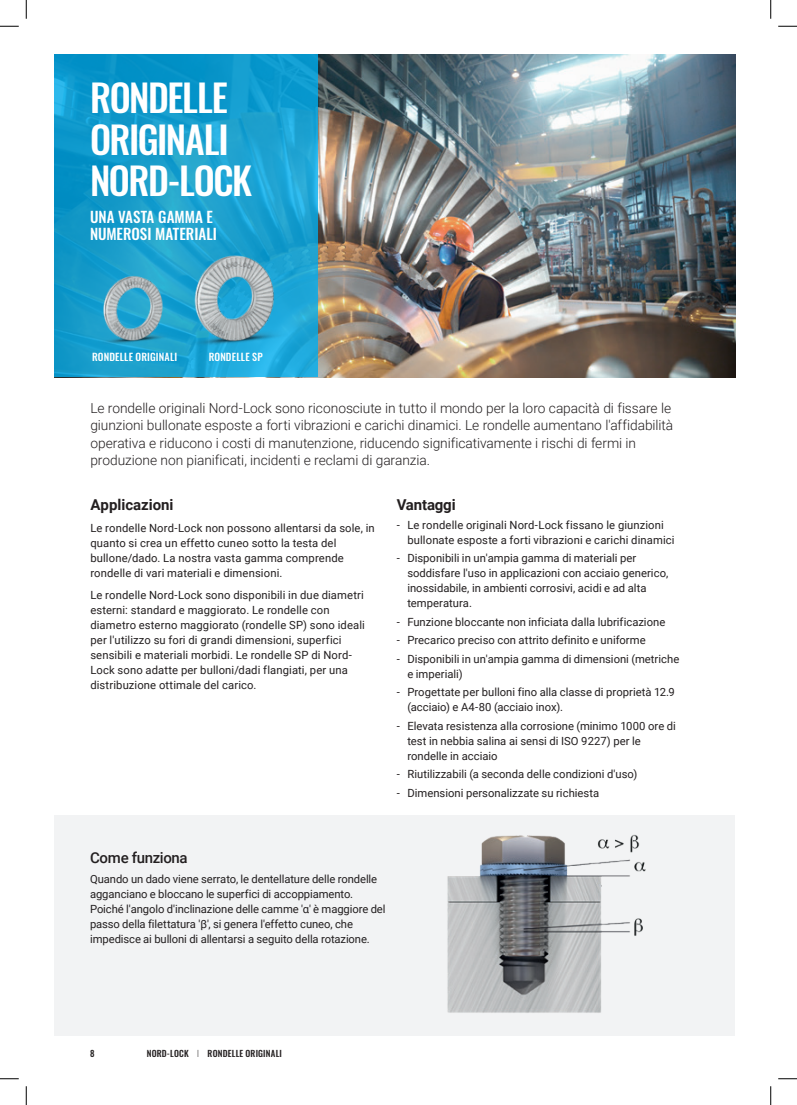
<style>
.page{position:relative;width:797px;height:1105px;background:#fff}
.page>*{position:absolute;margin:0;border:0;box-sizing:border-box;transform-origin:0 0}
.t1{font:500 37.5px/41.2px "Oswald";letter-spacing:-.04em;color:#fff}
.t2{font:500 15px/17.5px "Oswald";letter-spacing:.005em;color:#fff}
.t3{font:700 15px "Roboto";letter-spacing:-.005em;color:#231f20}
.t4{font:500 15px "Roboto";letter-spacing:-.02em;color:#231f20}
.t5{font:300 13.75px/17.5px "Roboto";letter-spacing:-.005em;color:#231f20}
.t6{font:11.25px/15px "Roboto";letter-spacing:.005em;color:#231f20}
.t7{font:500 10.12px "Oswald";letter-spacing:.015em;color:#fff}
.t8{font:500 8.75px "Oswald";letter-spacing:.02em;color:#231f20}
.s1{font-weight:200}
</style>
<div class="page">
<div style="left:55px;top:815px;width:680px;height:221px;background:#f2f3f4"></div>
<img style="left:318px;top:55px;width:417px;height:322px">
<svg style="left:55px;top:55px;width:263px;height:322px;background:#169ece"></svg>
<img style="left:164px;top:250px;width:123px;height:97px">
<img style="left:78px;top:270px;width:99px;height:78px">
<img style="left:447px;top:834px;width:199px;height:179px">
<svg style="left:0;top:25px;width:19px;height:2px"></svg>
<svg style="left:778px;top:25px;width:19px;height:2px"></svg>
<svg style="left:0;top:1078px;width:19px;height:1px"></svg>
<svg style="left:778px;top:1078px;width:19px;height:1px"></svg>
<svg style="left:25px;top:0;width:2px;height:19px"></svg>
<svg style="left:25px;top:1086px;width:2px;height:19px"></svg>
<svg style="left:770px;top:0;width:1px;height:19px"></svg>
<svg style="left:770px;top:1086px;width:1px;height:19px"></svg>
<h1 class="t1" style="left:90px;top:80px;width:164px">RONDELLE<br>ORIGINALI<br>NORD-LOCK</h1>
<h2 class="t2" style="left:90px;top:209px;width:128px">UNA VASTA GAMMA E<br>NUMEROSI MATERIALI</h2>
<p class="t7" style="left:92px;top:352px;width:87px">RONDELLE ORIGINALI</p>
<p class="t7" style="left:209px;top:352px;width:56px">RONDELLE SP</p>
<p class="t5" style="left:90px;top:399px;width:584px">Le rondelle originali Nord-Lock sono riconosciute in tutto il mondo per la loro capacità di fissare le giunzioni bullonate esposte a forti vibrazioni e carichi dinamici. Le rondelle aumentano l'affidabilità operativa e riducono i costi di manutenzione, riducendo significativamente i rischi di fermi in produzione non pianificati, incidenti e reclami di garanzia.</p>
<h2 class="t3" style="left:90px;top:494px;width:85px">Applicazioni</h2>
<p class="t6" style="left:90px;top:520px;width:286px">Le rondelle Nord-Lock non possono allentarsi da sole, in quanto si crea un effetto cuneo sotto la testa del bullone/dado. La nostra vasta gamma comprende rondelle di vari materiali e dimensioni.</p>
<p class="t6" style="left:90px;top:587px;width:276px">Le rondelle Nord-Lock sono disponibili in due diametri esterni: standard e maggiorato. Le rondelle con diametro esterno maggiorato (rondelle SP) sono ideali per l'utilizzo su fori di grandi dimensioni, superfici sensibili e materiali morbidi. Le rondelle SP di Nord-Lock sono adatte per bulloni/dadi flangiati, per una distribuzione ottimale del carico.</p>
<h2 class="t3" style="left:397px;top:494px;width:60px">Vantaggi</h2>
<p class="t6" style="left:407px;top:517px;width:269px;text-indent:-11px">- Le rondelle originali Nord-Lock fissano le giunzioni bullonate esposte a forti vibrazioni e carichi dinamici</p>
<p class="t6" style="left:407px;top:550px;width:262px;text-indent:-11px">- Disponibili in un'ampia gamma di materiali per soddisfare l'uso in applicazioni con acciaio generico, inossidabile, in ambienti corrosivi, acidi e ad alta temperatura.</p>
<p class="t6" style="left:397px;top:614px;width:270px">- Funzione bloccante non inficiata dalla lubrificazione</p>
<p class="t6" style="left:397px;top:632px;width:250px">- Precarico preciso con attrito definito e uniforme</p>
<p class="t6" style="left:407px;top:651px;width:273px;text-indent:-11px">- Disponibili in un'ampia gamma di dimensioni (metriche e imperiali)</p>
<p class="t6" style="left:407px;top:684px;width:269px;text-indent:-11px">- Progettate per bulloni fino alla classe di proprietà 12.9 (acciaio) e A4-80 (acciaio inox).</p>
<p class="t6" style="left:407px;top:718px;width:270px;text-indent:-11px">- Elevata resistenza alla corrosione (minimo 1000 ore di test in nebbia salina ai sensi di ISO 9227) per le rondelle in acciaio</p>
<p class="t6" style="left:397px;top:766px;width:242px">- Riutilizzabili (a seconda delle condizioni d'uso)</p>
<p class="t6" style="left:397px;top:785px;width:204px">- Dimensioni personalizzate su richiesta</p>
<h2 class="t4" style="left:90px;top:847px;width:99px">Come funziona</h2>
<p class="t6" style="left:90px;top:871px;width:297px">Quando un dado viene serrato, le dentellature delle rondelle agganciano e bloccano le superfici di accoppiamento.<br>Poiché l'angolo d'inclinazione delle camme 'α' è maggiore del passo della filettatura 'β', si genera l'effetto cuneo, che impedisce ai bulloni di allentarsi a seguito della rotazione.</p>
<p class="t8" style="left:90px;top:1049px;width:6px">8</p>
<p class="t8" style="left:147px;top:1049px;width:137px">NORD-LOCK <span class="s1">I</span> RONDELLE ORIGINALI</p>
</div>
